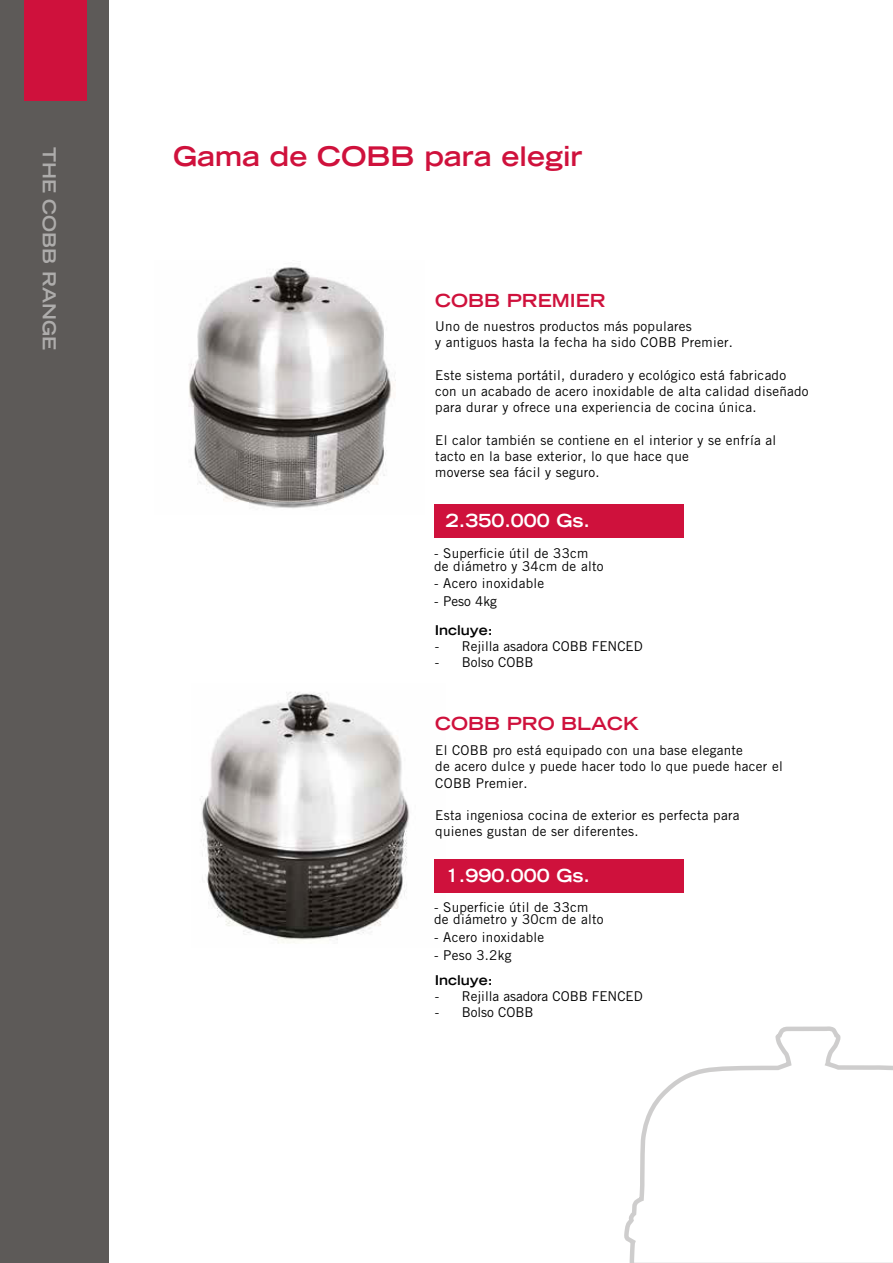
<style>
.page{position:relative;width:893px;height:1263px;background:#fff}
.page>*{position:absolute;margin:0;border:0;box-sizing:border-box;transform-origin:0 0}
.t1{font:700 expanded 27px "Trade Gothic LT Std";color:#cf113c}
.t2{font:700 expanded 18px "Trade Gothic LT Std";color:#fff}
.t3{font:700 expanded 18px "Trade Gothic LT Std";color:#cf113c}
.t4{font:13.5px/16.2px "Trade Gothic LT Std";letter-spacing:.02em;color:#000}
.t5{font:13.5px "Trade Gothic LT Std";color:#000}
.t6{font:700 expanded 13.5px "Trade Gothic LT Std";color:#000}
</style>
<div class="page">
<div style="left:0;top:0;width:108px;height:1263px;background:#5d5a58"></div>
<div style="left:25px;top:0;width:62px;height:101px;background:#cf113c"></div>
<div style="left:434px;top:504px;width:249px;height:34px;background:#cf113c"></div>
<svg style="left:624px;top:1026px;width:269px;height:237px"></svg>
<img style="left:200px;top:692px;width:246px;height:252px">
<div style="left:434px;top:859px;width:249px;height:33px;background:#cf113c"></div>
<img style="left:189px;top:267px;width:207px;height:242px">
<h2 class="t2" style="left:61px;top:147px;width:204px;rotate:90deg">THE COBB RANGE</h2>
<h1 class="t1" style="left:173px;top:139px;width:411px">Gama de COBB para elegir</h1>
<h2 class="t3" style="left:435px;top:289px;width:172px">COBB PREMIER</h2>
<p class="t4" style="left:435px;top:318px;width:299px">Uno de nuestros productos más populares<br>y antiguos hasta la fecha ha sido COBB Premier.</p>
<p class="t4" style="left:435px;top:367px;width:375px">Este sistema portátil, duradero y ecológico está fabricado con un acabado de acero inoxidable de alta calidad diseñado para durar y ofrece una experiencia de cocina única.</p>
<p class="t4" style="left:435px;top:432px;width:342px">El calor también se contiene en el interior y se enfría al tacto en la base exterior, lo que hace que<br>moverse sea fácil y seguro.</p>
<h2 class="t2" style="left:446px;top:508px;width:145px">2.350.000 Gs.</h2>
<p class="t4" style="left:434px;top:547px;width:171px;line-height:12px">- Superficie útil de 33cm de diámetro y 34cm de alto</p>
<p class="t4" style="left:434px;top:593px;width:64px">- Peso 4kg</p>
<p class="t6" style="left:435px;top:621px;width:60px">Incluye:</p>
<p class="t5" style="left:435px;top:638px;width:210px">- Rejilla asadora COBB FENCED</p>
<p class="t5" style="left:435px;top:654px;width:100px">- Bolso COBB</p>
<p class="t4" style="left:434px;top:575px;width:111px">- Acero inoxidable</p>
<h2 class="t3" style="left:435px;top:711px;width:205px">COBB PRO BLACK</h2>
<p class="t4" style="left:435px;top:742px;width:349px">El COBB pro está equipado con una base elegante<br>de acero dulce y puede hacer todo lo que puede hacer el<br>COBB Premier.</p>
<p class="t4" style="left:435px;top:807px;width:306px">Esta ingeniosa cocina de exterior es perfecta para quienes gustan de ser diferentes.</p>
<h2 class="t2" style="left:446px;top:863px;width:145px">1.990.000 Gs.</h2>
<p class="t4" style="left:434px;top:901px;width:171px;line-height:12px">- Superficie útil de 33cm de diámetro y 30cm de alto</p>
<p class="t4" style="left:434px;top:947px;width:79px">- Peso 3.2kg</p>
<p class="t4" style="left:434px;top:929px;width:111px">- Acero inoxidable</p>
<p class="t6" style="left:435px;top:971px;width:60px">Incluye:</p>
<p class="t5" style="left:435px;top:988px;width:210px">- Rejilla asadora COBB FENCED</p>
<p class="t5" style="left:435px;top:1004px;width:100px">- Bolso COBB</p>
</div>
